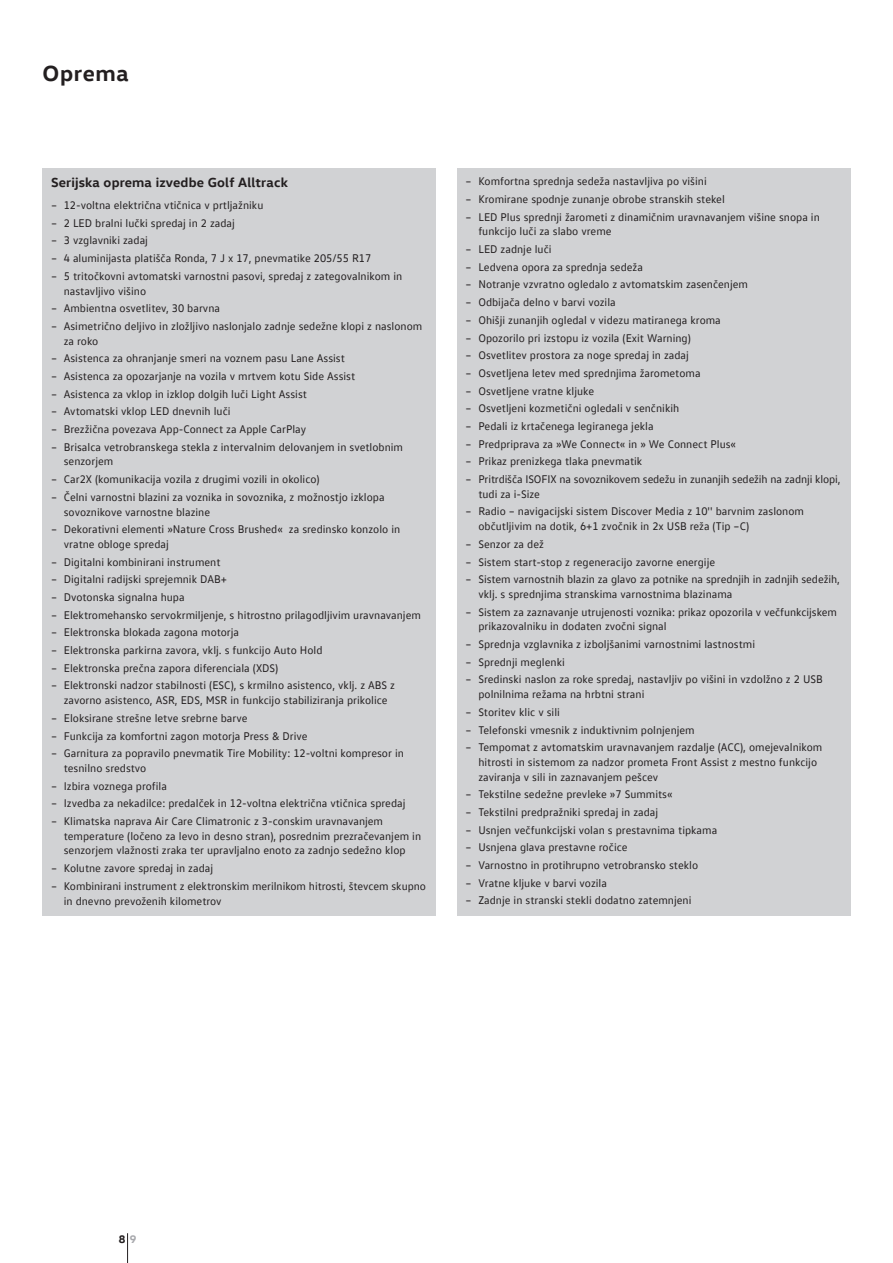
<style>
.page{position:relative;width:893px;height:1263px;background:#fff}
.page>*{position:absolute;margin:0;border:0;box-sizing:border-box;transform-origin:0 0}
.t1{font:700 22.5px "VW Head Office";letter-spacing:.03em;color:#231f20}
.t2{font:700 13.5px "VW Head Office";letter-spacing:.01em;color:#231f20}
.t3{font:11.25px/14.7px "VW Text Office";color:#231f20}
.t4{font:700 11.25px "VW Head Office";color:#231f20}
.s1{color:#a8a9ad}
</style>
<div class="page">
<div style="left:43px;top:168px;width:393px;height:747px;background:#d1d2d4"></div>
<div style="left:457px;top:168px;width:393px;height:747px;background:#d1d2d4"></div>
<hr style="left:127px;top:1233px;width:1px;height:30px;background:#231f20">
<h1 class="t1" style="left:43px;top:59px;width:88px">Oprema</h1>
<p class="t2" style="left:51px;top:174px;width:238px">Serijska oprema izvedbe Golf Alltrack</p>
<p class="t3" style="left:51px;top:197px;width:214px">– 12-voltna električna vtičnica v prtljažniku</p>
<p class="t3" style="left:51px;top:215px;width:185px">– 2 LED bralni lučki spredaj in 2 zadaj</p>
<p class="t3" style="left:51px;top:233px;width:98px">– 3 vzglavniki zadaj</p>
<p class="t3" style="left:51px;top:250px;width:322px">– 4 aluminijasta platišča Ronda, 7 J x 17, pnevmatike 205/55 R17</p>
<p class="t3" style="left:64px;top:268px;width:340px;text-indent:-13px">– 5 tritočkovni avtomatski varnostni pasovi, spredaj z zategovalnikom in nastavljivo višino</p>
<p class="t3" style="left:51px;top:300px;width:171px">– Ambientna osvetlitev, 30 barvna</p>
<p class="t3" style="left:64px;top:318px;width:360px;text-indent:-13px">– Asimetrično deljivo in zložljivo naslonjalo zadnje sedežne klopi z naslonom za roko</p>
<p class="t3" style="left:51px;top:351px;width:295px">– Asistenca za ohranjanje smeri na voznem pasu Lane Assist</p>
<p class="t3" style="left:51px;top:368px;width:306px">– Asistenca za opozarjanje na vozila v mrtvem kotu Side Assist</p>
<p class="t3" style="left:51px;top:386px;width:257px">– Asistenca za vklop in izklop dolgih luči Light Assist</p>
<p class="t3" style="left:51px;top:404px;width:181px">– Avtomatski vklop LED dnevnih luči</p>
<p class="t3" style="left:51px;top:421px;width:257px">– Brezžična povezava App-Connect za Apple CarPlay</p>
<p class="t3" style="left:64px;top:439px;width:341px;text-indent:-13px">– Brisalca vetrobranskega stekla z intervalnim delovanjem in svetlobnim senzorjem</p>
<p class="t3" style="left:51px;top:471px;width:270px">– Car2X (komunikacija vozila z drugimi vozili in okolico)</p>
<p class="t3" style="left:64px;top:489px;width:322px;text-indent:-13px">– Čelni varnostni blazini za voznika in sovoznika, z možnostjo izklopa sovoznikove varnostne blazine</p>
<p class="t3" style="left:64px;top:521px;width:338px;text-indent:-13px">– Dekorativni elementi »Nature Cross Brushed« za sredinsko konzolo in vratne obloge spredaj</p>
<p class="t3" style="left:51px;top:554px;width:171px">– Digitalni kombinirani instrument</p>
<p class="t3" style="left:51px;top:572px;width:177px">– Digitalni radijski sprejemnik DAB+</p>
<p class="t3" style="left:51px;top:589px;width:135px">– Dvotonska signalna hupa</p>
<p class="t3" style="left:51px;top:607px;width:371px">– Elektromehansko servokrmiljenje, s hitrostno prilagodljivim uravnavanjem</p>
<p class="t3" style="left:51px;top:625px;width:190px">– Elektronska blokada zagona motorja</p>
<p class="t3" style="left:51px;top:642px;width:273px">– Elektronska parkirna zavora, vklj. s funkcijo Auto Hold</p>
<p class="t3" style="left:51px;top:660px;width:229px">– Elektronska prečna zapora diferenciala (XDS)</p>
<p class="t3" style="left:51px;top:678px;width:346px;text-align:center">– Elektronski nadzor stabilnosti (ESC), s krmilno asistenco, vklj. z ABS z zavorno asistenco, ASR, EDS, MSR in funkcijo stabiliziranja prikolice</p>
<p class="t3" style="left:51px;top:710px;width:198px">– Eloksirane strešne letve srebrne barve</p>
<p class="t3" style="left:51px;top:728px;width:258px">– Funkcija za komfortni zagon motorja Press &amp; Drive</p>
<p class="t3" style="left:64px;top:745px;width:342px;text-indent:-13px">– Garnitura za popravilo pnevmatik Tire Mobility: 12-voltni kompresor in tesnilno sredstvo</p>
<p class="t3" style="left:51px;top:778px;width:117px">– Izbira voznega profila</p>
<p class="t3" style="left:51px;top:795px;width:356px">– Izvedba za nekadilce: predalček in 12-voltna električna vtičnica spredaj</p>
<p class="t3" style="left:64px;top:813px;width:359px;text-indent:-13px">– Klimatska naprava Air Care Climatronic z 3-conskim uravnavanjem temperature (ločeno za levo in desno stran), posrednim prezračevanjem in senzorjem vlažnosti zraka ter upravljalno enoto za zadnjo sedežno klop</p>
<p class="t3" style="left:51px;top:860px;width:164px">– Kolutne zavore spredaj in zadaj</p>
<p class="t3" style="left:64px;top:878px;width:364px;text-indent:-13px">– Kombinirani instrument z elektronskim merilnikom hitrosti, števcem skupno in dnevno prevoženih kilometrov</p>
<p class="t3" style="left:466px;top:174px;width:243px">– Komfortna sprednja sedeža nastavljiva po višini</p>
<p class="t3" style="left:466px;top:191px;width:261px">– Kromirane spodnje zunanje obrobe stranskih stekel</p>
<p class="t3" style="left:478px;top:209px;width:343px;text-indent:-13px">– LED Plus sprednji žarometi z dinamičnim uravnavanjem višine snopa in funkcijo luči za slabo vreme</p>
<p class="t3" style="left:466px;top:241px;width:88px">– LED zadnje luči</p>
<p class="t3" style="left:466px;top:259px;width:179px">– Ledvena opora za sprednja sedeža</p>
<p class="t3" style="left:466px;top:277px;width:284px">– Notranje vzvratno ogledalo z avtomatskim zasenčenjem</p>
<p class="t3" style="left:466px;top:294px;width:152px">– Odbijača delno v barvi vozila</p>
<p class="t3" style="left:466px;top:312px;width:257px">– Ohišji zunanjih ogledal v videzu matiranega kroma</p>
<p class="t3" style="left:466px;top:330px;width:227px">– Opozorilo pri izstopu iz vozila (Exit Warning)</p>
<p class="t3" style="left:466px;top:347px;width:225px">– Osvetlitev prostora za noge spredaj in zadaj</p>
<p class="t3" style="left:466px;top:365px;width:236px">– Osvetljena letev med sprednjima žarometoma</p>
<p class="t3" style="left:466px;top:383px;width:130px">– Osvetljene vratne kljuke</p>
<p class="t3" style="left:466px;top:401px;width:215px">– Osvetljeni kozmetični ogledali v senčnikih</p>
<p class="t3" style="left:466px;top:418px;width:189px">– Pedali iz krtačenega legiranega jekla</p>
<p class="t3" style="left:466px;top:436px;width:272px">– Predpriprava za »We Connect« in » We Connect Plus«</p>
<p class="t3" style="left:466px;top:454px;width:178px">– Prikaz prenizkega tlaka pnevmatik</p>
<p class="t3" style="left:478px;top:471px;width:364px;text-indent:-13px">– Pritrdišča ISOFIX na sovoznikovem sedežu in zunanjih sedežih na zadnji klopi, tudi za i-Size</p>
<p class="t3" style="left:478px;top:504px;width:327px;text-indent:-13px">– Radio – navigacijski sistem Discover Media z 10'' barvnim zaslonom občutljivim na dotik, 6+1 zvočnik in 2x USB reža (Tip –C)</p>
<p class="t3" style="left:466px;top:536px;width:80px">– Senzor za dež</p>
<p class="t3" style="left:466px;top:554px;width:251px">– Sistem start-stop z regeneracijo zavorne energije</p>
<p class="t3" style="left:478px;top:571px;width:363px;text-indent:-13px">– Sistem varnostnih blazin za glavo za potnike na sprednjih in zadnjih sedežih, vklj. s sprednjima stranskima varnostnima blazinama</p>
<p class="t3" style="left:478px;top:604px;width:360px;text-indent:-13px">– Sistem za zaznavanje utrujenosti voznika: prikaz opozorila v večfunkcijskem prikazovalniku in dodaten zvočni signal</p>
<p class="t3" style="left:466px;top:636px;width:291px">– Sprednja vzglavnika z izboljšanimi varnostnimi lastnostmi</p>
<p class="t3" style="left:466px;top:654px;width:101px">– Sprednji meglenki</p>
<p class="t3" style="left:478px;top:672px;width:346px;text-indent:-13px">– Sredinski naslon za roke spredaj, nastavljiv po višini in vzdolžno z 2 USB polnilnima režama na hrbtni strani</p>
<p class="t3" style="left:466px;top:704px;width:96px">– Storitev klic v sili</p>
<p class="t3" style="left:466px;top:722px;width:231px">– Telefonski vmesnik z induktivnim polnjenjem</p>
<p class="t3" style="left:478px;top:739px;width:345px;text-indent:-13px">– Tempomat z avtomatskim uravnavanjem razdalje (ACC), omejevalnikom hitrosti in sistemom za nadzor prometa Front Assist z mestno funkcijo zaviranja v sili in zaznavanjem pešcev</p>
<p class="t3" style="left:466px;top:786px;width:209px">– Tekstilne sedežne prevleke »7 Summits«</p>
<p class="t3" style="left:466px;top:804px;width:194px">– Tekstilni predpražniki spredaj in zadaj</p>
<p class="t3" style="left:466px;top:822px;width:253px">– Usnjen večfunkcijski volan s prestavnima tipkama</p>
<p class="t3" style="left:466px;top:840px;width:163px">– Usnjena glava prestavne ročice</p>
<p class="t3" style="left:466px;top:857px;width:234px">– Varnostno in protihrupno vetrobransko steklo</p>
<p class="t3" style="left:466px;top:875px;width:143px">– Vratne kljuke v barvi vozila</p>
<p class="t3" style="left:466px;top:893px;width:227px">– Zadnje in stranski stekli dodatno zatemnjeni</p>
<p class="t4" style="left:119px;top:1232px;width:19px">8 <span class="s1">9</span></p>
</div>
